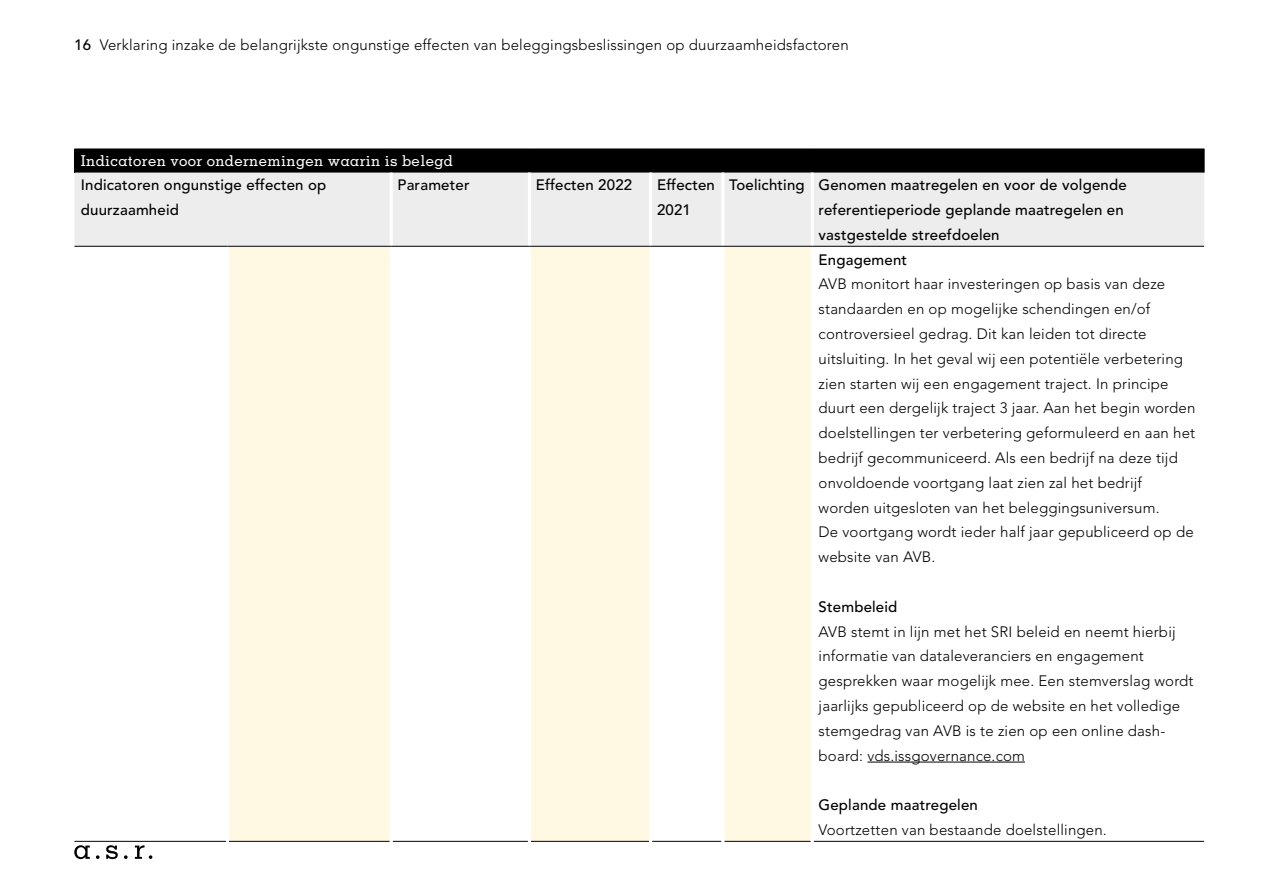
<style>
.page{position:relative;width:1263px;height:893px;background:#fff}
.page>*{position:absolute;margin:0;border:0;box-sizing:border-box;transform-origin:0 0}
.t1{font:300 15px/24.8px "Avenir LT Std";letter-spacing:.01em;color:#000}
.t2{font:500 15px/24.8px "Avenir LT Std";letter-spacing:.01em;color:#000}
.t3{font:500 15px "Memphis LT Std";letter-spacing:.025em;color:#fff}
.s1{font-weight:500}
</style>
<div class="page">
<div style="left:74px;top:149px;width:1130px;height:24px;background:#000"></div>
<div style="left:74px;top:173px;width:1130px;height:73px;background:#ededed"></div>
<svg style="left:229px;top:247px;width:582px;height:594px;fill:#fff8e3"></svg>
<svg style="left:1204px;top:149px;width:1px;height:24px"></svg>
<hr style="left:74px;top:841px;width:152px;height:1px;background:#000">
<hr style="left:229px;top:841px;width:161px;height:1px;background:#000">
<hr style="left:393px;top:841px;width:135px;height:1px;background:#000">
<hr style="left:531px;top:841px;width:118px;height:1px;background:#000">
<hr style="left:652px;top:841px;width:69px;height:1px;background:#000">
<hr style="left:724px;top:841px;width:87px;height:1px;background:#000">
<hr style="left:814px;top:841px;width:390px;height:1px;background:#000">
<hr style="left:390px;top:173px;width:3px;height:73px;background:#fff">
<hr style="left:528px;top:173px;width:3px;height:73px;background:#fff">
<hr style="left:649px;top:173px;width:3px;height:73px;background:#fff">
<hr style="left:721px;top:173px;width:3px;height:73px;background:#fff">
<hr style="left:811px;top:173px;width:3px;height:73px;background:#fff">
<hr style="left:390px;top:247px;width:3px;height:594px;background:#fff">
<hr style="left:528px;top:247px;width:3px;height:594px;background:#fff">
<hr style="left:649px;top:247px;width:3px;height:594px;background:#fff">
<hr style="left:721px;top:247px;width:3px;height:594px;background:#fff">
<hr style="left:74px;top:246px;width:153px;height:1px;background:#000">
<hr style="left:227px;top:246px;width:164px;height:1px;background:#000">
<hr style="left:391px;top:246px;width:138px;height:1px;background:#000">
<hr style="left:529px;top:246px;width:122px;height:1px;background:#000">
<hr style="left:651px;top:246px;width:72px;height:1px;background:#000">
<hr style="left:723px;top:246px;width:89px;height:1px;background:#000">
<hr style="left:812px;top:246px;width:392px;height:1px;background:#000">
<hr style="left:867px;top:762px;width:158px;height:1px;background:#000">
<svg style="left:124px;top:855px;width:4px;height:4px"></svg>
<svg style="left:135px;top:845px;width:17px;height:14px"></svg>
<svg style="left:96px;top:855px;width:4px;height:4px"></svg>
<svg style="left:74px;top:845px;width:16px;height:14px"></svg>
<svg style="left:106px;top:845px;width:12px;height:14px"></svg>
<p class="t1" style="left:74px;top:32px;width:776px"><span class="s1">16</span> Verklaring inzake de belangrijkste ongunstige effecten van beleggingsbeslissingen op duurzaamheidsfactoren</p>
<p class="t3" style="left:81px;top:152px;width:374px">Indicatoren voor ondernemingen waarin is belegd</p>
<p class="t2" style="left:81px;top:173px;width:247px">Indicatoren ongunstige effecten op duurzaamheid</p>
<p class="t2" style="left:398px;top:173px;width:74px">Parameter</p>
<p class="t2" style="left:536px;top:173px;width:98px">Effecten 2022</p>
<p class="t2" style="left:657px;top:173px;width:59px">Effecten<br>2021</p>
<p class="t2" style="left:819px;top:173px;width:310px;text-indent:-89px">Toelichting Genomen maatregelen en voor de volgende referentieperiode geplande maatregelen en vastgestelde streefdoelen<br>Engagement</p>
<p class="t1" style="left:819px;top:272px;width:378px">AVB monitort haar investeringen op basis van deze standaarden en op mogelijke schendingen en/of controversieel gedrag. Dit kan leiden tot directe uitsluiting. In het geval wij een potentiële verbetering zien starten wij een engagement traject. In principe duurt een dergelijk traject 3 jaar. Aan het begin worden doelstellingen ter verbetering geformuleerd en aan het bedrijf gecommuniceerd. Als een bedrijf na deze tijd onvoldoende voortgang laat zien zal het bedrijf worden uitgesloten van het beleggingsuniversum.<br>De voortgang wordt ieder half jaar gepubliceerd op de website van AVB.</p>
<p class="t2" style="left:819px;top:594px;width:80px">Stembeleid</p>
<p class="t1" style="left:819px;top:619px;width:376px">AVB stemt in lijn met het SRI beleid en neemt hierbij informatie van dataleveranciers en engagement gesprekken waar mogelijk mee. Een stemverslag wordt jaarlijks gepubliceerd op de website en het volledige stemgedrag van AVB is te zien op een online dash&shy;board: vds.issgovernance.com</p>
<p class="t2" style="left:819px;top:793px;width:161px">Geplande maatregelen</p>
<p class="t1" style="left:819px;top:817px;width:290px">Voortzetten van bestaande doelstellingen.</p>
</div>
